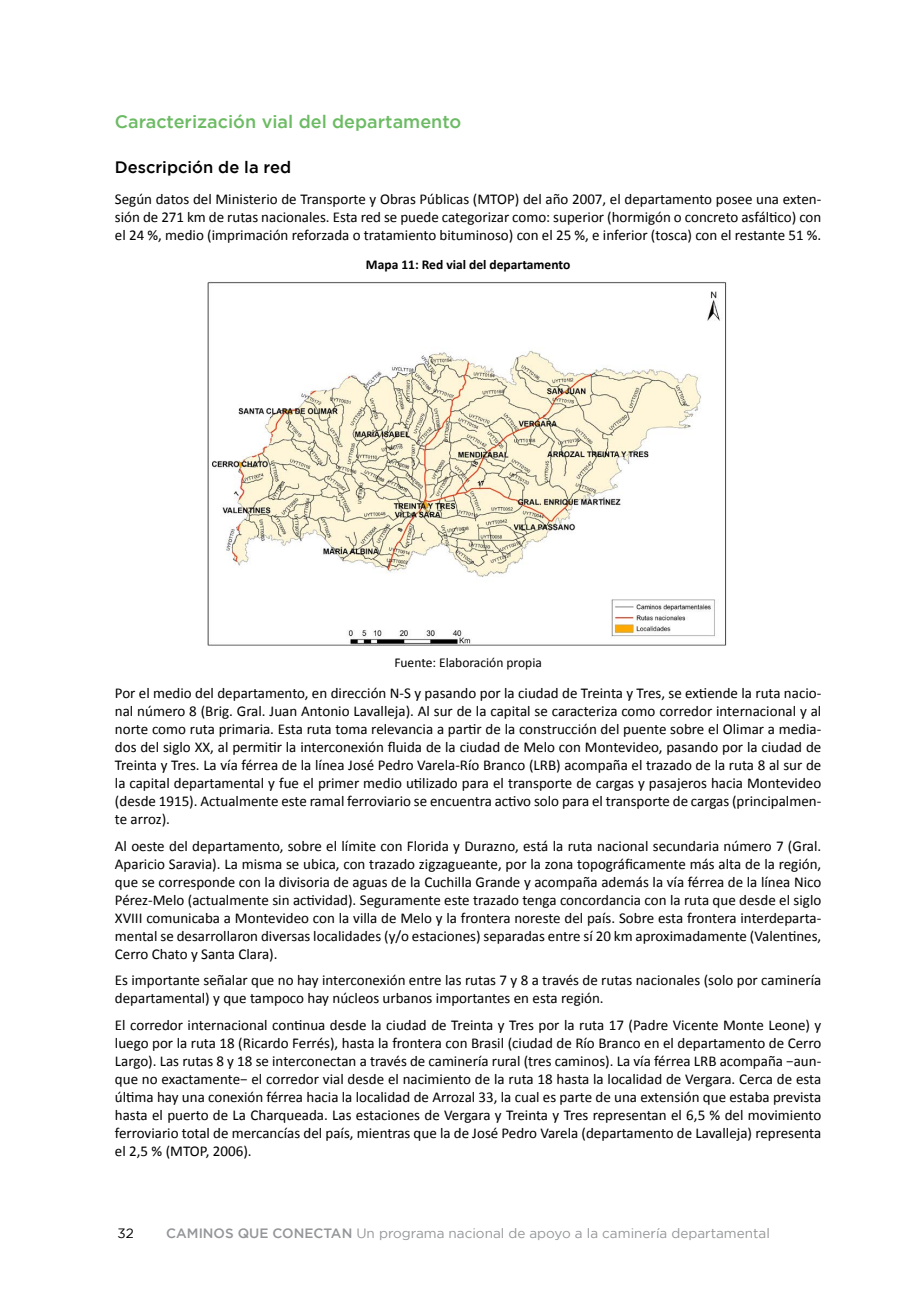
<style>
.page{position:relative;width:915px;height:1306px;background:#fff}
.page>*{position:absolute;margin:0;border:0;box-sizing:border-box;transform-origin:0 0}
.Título_2{font:500 18px "Gotham";color:#6cbb64}
.Subtitulo_1{font:500 16.5px "Gotham";color:#000}
.Texto{font:15px/18px "Calibri";color:#000;text-align:justify}
.t1{font:13.5px "Gotham";color:#939598}
.Graficos_tablas_y_ma{font:700 13.5px "Calibri";color:#000}
.pie_graficos{font:13.5px "Calibri";color:#000}
.t2{font:13.5px "Gotham";color:#000}
.s1{font-weight:500}
</style>
<div class="page">
<img style="left:207px;top:282px;width:520px;height:363px">
<p class="Título_2" style="left:115px;top:111px;width:348px">Caracterización vial del departamento</p>
<p class="Subtitulo_1" style="left:115px;top:158px;width:178px">Descripción de la red</p>
<p class="Texto" style="left:115px;top:190px;width:707px">Según datos del Ministerio de Transporte y Obras Públicas (MTOP) del año 2007, el departamento posee una exten&shy;sión de 271 km de rutas nacionales. Esta red se puede categorizar como: superior (hormigón o concreto asfáltico) con el 24 %, medio (imprimación reforzada o tratamiento bituminoso) con el 25 %, e inferior (tosca) con el restante 51 %.</p>
<p class="Graficos_tablas_y_ma" style="left:366px;top:256px;width:206px">Mapa 11: Red vial del departamento</p>
<p class="pie_graficos" style="left:394px;top:654px;width:149px">Fuente: Elaboración propia</p>
<p class="Texto" style="left:115px;top:684px;width:707px">Por el medio del departamento, en dirección N-S y pasando por la ciudad de Treinta y Tres, se extiende la ruta nacio&shy;nal número 8 (Brig. Gral. Juan Antonio Lavalleja). Al sur de la capital se caracteriza como corredor internacional y al norte como ruta primaria. Esta ruta toma relevancia a partir de la construcción del puente sobre el Olimar a media&shy;dos del siglo XX, al permitir la interconexión fluida de la ciudad de Melo con Montevideo, pasando por la ciudad de Treinta y Tres. La vía férrea de la línea José Pedro Varela-Río Branco (LRB) acompaña el trazado de la ruta 8 al sur de la capital departamental y fue el primer medio utilizado para el transporte de cargas y pasajeros hacia Montevideo (desde 1915). Actualmente este ramal ferroviario se encuentra activo solo para el transporte de cargas (principalmen&shy;te arroz).</p>
<p class="Texto" style="left:115px;top:836px;width:707px">Al oeste del departamento, sobre el límite con Florida y Durazno, está la ruta nacional secundaria número 7 (Gral.<br>Aparicio Saravia). La misma se ubica, con trazado zigzagueante, por la zona topográficamente más alta de la región, que se corresponde con la divisoria de aguas de la Cuchilla Grande y acompaña además la vía férrea de la línea Nico Pérez-Melo (actualmente sin actividad). Seguramente este trazado tenga concordancia con la ruta que desde el siglo XVIII comunicaba a Montevideo con la villa de Melo y la frontera noreste del país. Sobre esta frontera interdeparta&shy;mental se desarrollaron diversas localidades (y/o estaciones) separadas entre sí 20 km aproximadamente (Valentines, Cerro Chato y Santa Clara).</p>
<p class="Texto" style="left:115px;top:971px;width:707px">Es importante señalar que no hay interconexión entre las rutas 7 y 8 a través de rutas nacionales (solo por caminería departamental) y que tampoco hay núcleos urbanos importantes en esta región.</p>
<p class="Texto" style="left:115px;top:1015px;width:707px">El corredor internacional continua desde la ciudad de Treinta y Tres por la ruta 17 (Padre Vicente Monte Leone) y luego por la ruta 18 (Ricardo Ferrés), hasta la frontera con Brasil (ciudad de Río Branco en el departamento de Cerro Largo). Las rutas 8 y 18 se interconectan a través de caminería rural (tres caminos). La vía férrea LRB acompaña −aun&shy;que no exactamente− el corredor vial desde el nacimiento de la ruta 18 hasta la localidad de Vergara. Cerca de esta última hay una conexión férrea hacia la localidad de Arrozal 33, la cual es parte de una extensión que estaba prevista hasta el puerto de La Charqueada. Las estaciones de Vergara y Treinta y Tres representan el 6,5 % del movimiento ferroviario total de mercancías del país, mientras que la de José Pedro Varela (departamento de Lavalleja) representa el 2,5 % (MTOP, 2006).</p>
<p class="t2" style="left:117px;top:1226px;width:18px">32</p>
<p class="t1" style="left:166px;top:1226px;width:605px"><span class="s1">CAMINOS QUE CONECTAN</span> Un programa nacional de apoyo a la caminería departamental</p>
</div>
